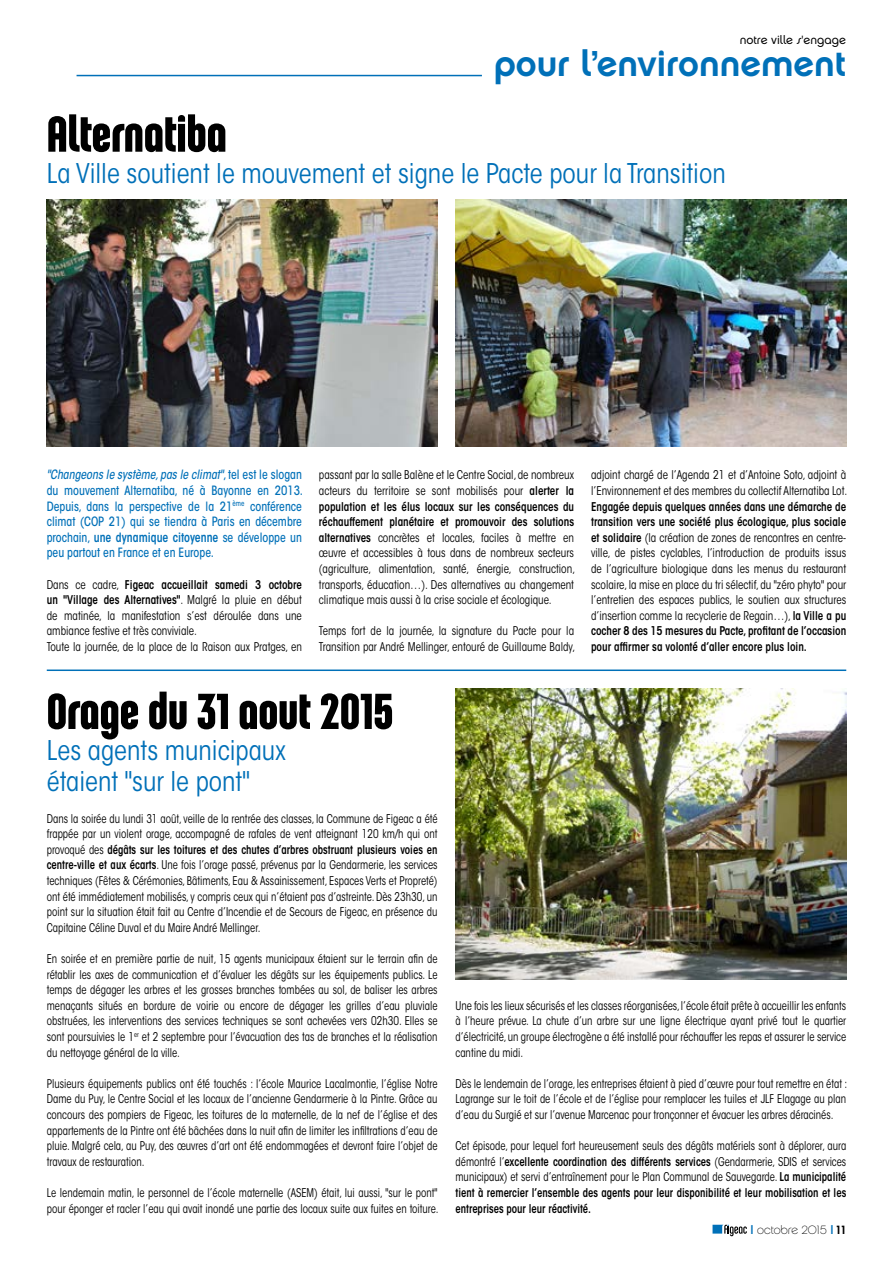
<style>
.page{position:relative;width:893px;height:1263px;background:#fff}
.page>*{position:absolute;margin:0;border:0;box-sizing:border-box;transform-origin:0 0}
.t1{font:54px "Chalet Comprime Hong Kong Seventy";color:#000}
.t2{font:36px "Chalet New York Nineteen Seventy";color:#0070b8}
.t3{font:condensed 27px/31.2px "ITC Avant Garde Std";color:#0070b8}
.t4{font:500 condensed 12.75px/15.6px "ITC Avant Garde Std";color:#0070b8;text-align:justify;scale:.93 1}
.t5{font:condensed 12px/15.6px "ITC Avant Garde Std";color:#000;text-align:justify;scale:.9 1}
.t6{font:condensed 12px/15.6px "ITC Avant Garde Std";color:#000;scale:.93 1}
.t7{font:12px "Chalet London Nineteen Seventy";color:#000}
.t8{font:12px "Chalet Paris Nineteen Seventy";color:#000}
.s1{font-style:italic}
.s2{font-weight:600}
.s3{font-family:"ITC Avant Garde Std";font-weight:500;color:#0070b8}
.s4{font-family:"Chalet New York Nineteen Seventy"}
</style>
<div class="page">
<svg style="left:712px;top:1225px;width:35px;height:11px"></svg>
<hr style="left:77px;top:75px;width:405px;height:1px;background:#0070b8">
<img style="left:47px;top:200px;width:390px;height:247px">
<img style="left:455px;top:200px;width:391px;height:247px">
<img style="left:456px;top:688px;width:390px;height:291px">
<hr style="left:47px;top:669px;width:799px;height:2px;background:#0070b8">
<p class="t7" style="left:740px;top:33px;width:108px">notre ville s'engage</p>
<h2 class="t2" style="left:494px;top:41px;width:354px">pour l’environnement</h2>
<h1 class="t1" style="left:47px;top:102px;width:181px">Alternatiba</h1>
<h3 class="t3" style="left:47px;top:158px;width:680px">La Ville soutient le mouvement et signe le Pacte pour la Transition</h3>
<p class="t4" style="left:47px;top:467px;width:277px"><span class="s1">"Changeons le système, pas le climat"</span>, tel est le slogan du mouvement Alternatiba, né à Bayonne en 2013.<br>Depuis, dans la perspective de la 21<sup>ème</sup> conférence climat (COP 21) qui se tiendra à Paris en décembre prochain, <span class="s2">une dynamique citoyenne</span> se développe un peu partout en France et en Europe.</p>
<p class="t6" style="left:47px;top:576px;width:276px">Dans ce cadre, <span class="s2">Figeac accueillait samedi 3 octobre un "Village des Alternatives"</span>. Malgré la pluie en début de matinée, la manifestation s’est déroulée dans une ambiance festive et très conviviale.<br>Toute la journée, de la place de la Raison aux Pratges, en</p>
<p class="t6" style="left:319px;top:467px;width:277px;text-align:justify">passant par la salle Balène et le Centre Social, de nombreux acteurs du territoire se sont mobilisés pour <span class="s2">alerter la population et les élus locaux sur les conséquences du réchauffement planétaire et promouvoir des solutions alternatives</span> concrètes et locales, faciles à mettre en œuvre et accessibles à tous dans de nombreux secteurs (agriculture, alimentation, santé, énergie, construction, transports, éducation…). Des alternatives au changement climatique mais aussi à la crise sociale et écologique.</p>
<p class="t6" style="left:319px;top:623px;width:277px">Temps fort de la journée, la signature du Pacte pour la<br>Transition par André Mellinger, entouré de Guillaume Baldy,</p>
<p class="t6" style="left:591px;top:467px;width:277px">adjoint chargé de l’Agenda 21 et d’Antoine Soto, adjoint à l’Environnement et des membres du collectif Alternatiba Lot.</p>
<p class="t6" style="left:591px;top:498px;width:276px;text-align:justify"><span class="s2">Engagée depuis quelques années dans une démarche de transition vers une société plus écologique, plus sociale et solidaire</span> (la création de zones de rencontres en centre&shy;ville, de pistes cyclables, l’introduction de produits issus de l’agriculture biologique dans les menus du restaurant scolaire, la mise en place du tri sélectif, du "zéro phyto" pour l’entretien des espaces publics, le soutien aux structures d’insertion comme la recyclerie de Regain…), <span class="s2">la Ville a pu cocher 8 des 15 mesures du Pacte, profitant de l’occasion pour affirmer sa volonté d’aller encore plus loin.</span></p>
<h1 class="t1" style="left:47px;top:680px;width:348px">Orage du 31 aout 2015</h1>
<h3 class="t3" style="left:47px;top:735px;width:240px">Les agents municipaux étaient "sur le pont"</h3>
<p class="t5" style="left:47px;top:810px;width:436px">Dans la soirée du lundi 31 août, veille de la rentrée des classes, la Commune de Figeac a été frappée par un violent orage, accompagné de rafales de vent atteignant 120 km/h qui ont provoqué des <span class="s2">dégâts sur les toitures et des chutes d’arbres obstruant plusieurs voies en centre-ville et aux écarts</span>. Une fois l’orage passé, prévenus par la Gendarmerie, les services techniques (Fêtes &amp; Cérémonies, Bâtiments, Eau &amp; Assainissement, Espaces Verts et Propreté) ont été immédiatement mobilisés, y compris ceux qui n’étaient pas d’astreinte. Dès 23h30, un point sur la situation était fait au Centre d’Incendie et de Secours de Figeac, en présence du Capitaine Céline Duval et du Maire André Mellinger.</p>
<p class="t5" style="left:47px;top:951px;width:436px">En soirée et en première partie de nuit, 15 agents municipaux étaient sur le terrain afin de rétablir les axes de communication et d’évaluer les dégâts sur les équipements publics. Le temps de dégager les arbres et les grosses branches tombées au sol, de baliser les arbres menaçants situés en bordure de voirie ou encore de dégager les grilles d’eau pluviale obstruées, les interventions des services techniques se sont achevées vers 02h30. Elles se sont poursuivies le 1<sup>er</sup> et 2 septembre pour l’évacuation des tas de branches et la réalisation du nettoyage général de la ville.</p>
<p class="t5" style="left:47px;top:1076px;width:436px">Plusieurs équipements publics ont été touchés : l’école Maurice Lacalmontie, l’église Notre Dame du Puy, le Centre Social et les locaux de l’ancienne Gendarmerie à la Pintre. Grâce au concours des pompiers de Figeac, les toitures de la maternelle, de la nef de l’église et des appartements de la Pintre ont été bâchées dans la nuit afin de limiter les infiltrations d’eau de pluie. Malgré cela, au Puy, des œuvres d’art ont été endommagées et devront faire l’objet de travaux de restauration.</p>
<p class="t5" style="left:47px;top:1185px;width:437px">Le lendemain matin, le personnel de l’école maternelle (ASEM) était, lui aussi, "sur le pont" pour éponger et racler l’eau qui avait inondé une partie des locaux suite aux fuites en toiture.</p>
<p class="t5" style="left:456px;top:998px;width:436px">Une fois les lieux sécurisés et les classes réorganisées, l’école était prête à accueillir les enfants à l’heure prévue. La chute d’un arbre sur une ligne électrique ayant privé tout le quartier d’électricité, un groupe électrogène a été installé pour réchauffer les repas et assurer le service cantine du midi.</p>
<p class="t5" style="left:456px;top:1076px;width:437px">Dès le lendemain de l’orage, les entreprises étaient à pied d’œuvre pour tout remettre en état :<br>Lagrange sur le toit de l’école et de l’église pour remplacer les tuiles et JLF Elagage au plan d’eau du Surgié et sur l’avenue Marcenac pour tronçonner et évacuer les arbres déracinés.</p>
<p class="t5" style="left:456px;top:1138px;width:436px">Cet épisode, pour lequel fort heureusement seuls des dégâts matériels sont à déplorer, aura démontré l’<span class="s2">excellente coordination des différents services</span> (Gendarmerie, SDIS et services municipaux) et servi d’entraînement pour le Plan Communal de Sauvegarde. <span class="s2">La municipalité tient à remercier l’ensemble des agents pour leur disponibilité et leur mobilisation et les entreprises pour leur réactivité.</span></p>
<p class="t8" style="left:751px;top:1222px;width:97px"><span class="s3">I</span> octobre 2015 <span class="s3">I</span> <span class="s4">11</span></p>
</div>
